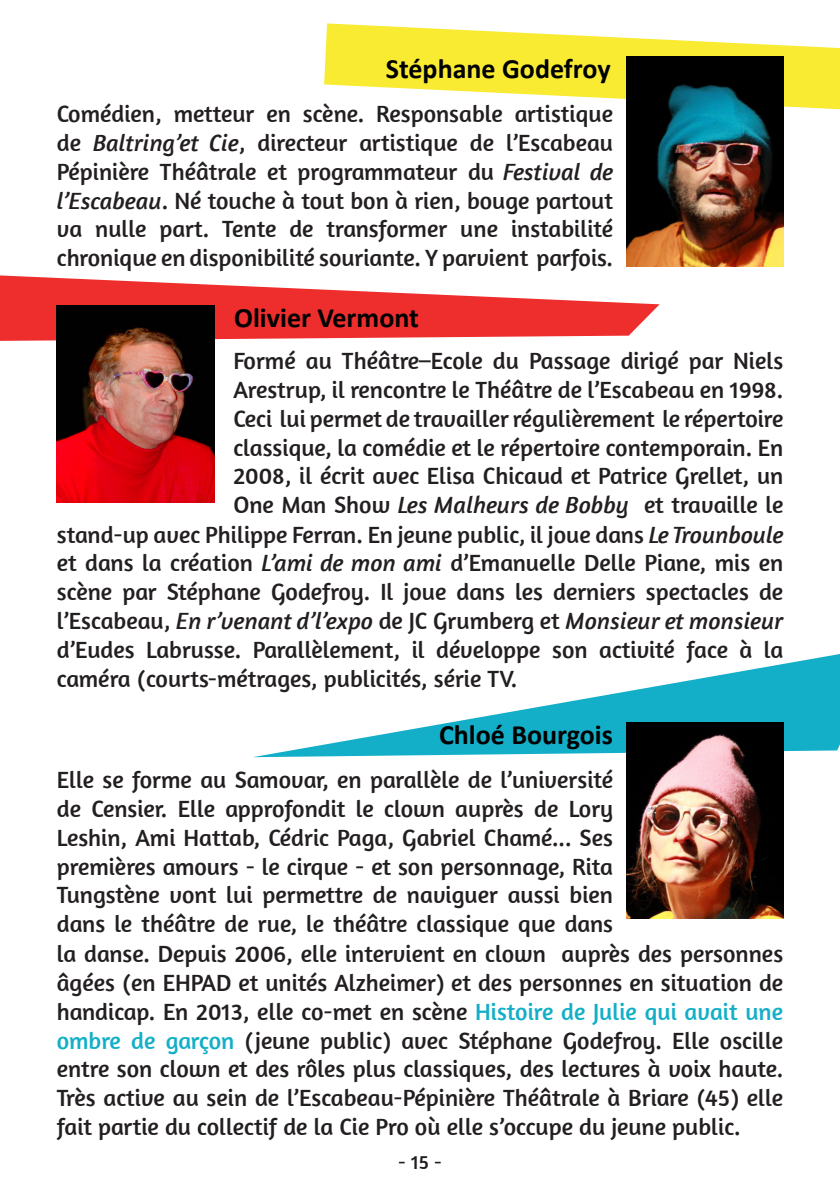
<style>
.page{position:relative;width:840px;height:1191px;background:#fff}
.page>*{position:absolute;margin:0;border:0;box-sizing:border-box;transform-origin:0 0}
.DISTRIB_ligne_auteur{font:700 28px "Calibri";color:#000001}
.texte_normal{font:24px/28.8px "Amaranth";color:#231f20;text-align:justify}
.t1{font:20px "Amaranth";color:#231f20}
.s1{font-style:italic}
.s2{color:#13afc8}
</style>
<div class="page">
<svg style="left:254px;top:654px;width:585px;height:103px"></svg>
<svg style="left:0;top:275px;width:659px;height:66px;fill:#ee2d2d"></svg>
<svg style="left:324px;top:23px;width:515px;height:86px;fill:#f8eb32"></svg>
<img style="left:625px;top:722px;width:157px;height:196px">
<img style="left:57px;top:306px;width:158px;height:196px">
<img style="left:626px;top:57px;width:156px;height:209px">
<p class="DISTRIB_ligne_auteur" style="left:385px;top:49px;width:226px">Stéphane Godefroy</p>
<p class="texte_normal" style="left:57px;top:99px;width:557px">Comédien, metteur en scène. Responsable artistique de <span class="s1">Baltring’et Cie</span>, directeur artistique de l’Escabeau Pépinière Théâtrale et programmateur du <span class="s1">Festival de l’Escabeau</span>. Né touche à tout bon à rien, bouge partout va nulle part. Tente de transformer une instabilité chronique en disponibilité souriante. Y parvient parfois.</p>
<p class="DISTRIB_ligne_auteur" style="left:234px;top:298px;width:186px">Olivier Vermont</p>
<p class="texte_normal" style="left:233px;top:346px;width:551px">Formé au Théâtre–Ecole du Passage dirigé par Niels Arestrup, il rencontre le Théâtre de l’Escabeau en 1998.<br>Ceci lui permet de travailler régulièrement le répertoire classique, la comédie et le répertoire contemporain. En 2008, il écrit avec Elisa Chicaud et Patrice Grellet, un One Man Show <span class="s1">Les Malheurs de Bobby</span> et travaille le</p>
<p class="texte_normal" style="left:57px;top:519px;width:727px">stand-up avec Philippe Ferran. En jeune public, il joue dans <span class="s1">Le Trounboule </span>et dans la création <span class="s1">L’ami de mon ami</span> d’Emanuelle Delle Piane, mis en scène par Stéphane Godefroy. Il joue dans les derniers spectacles de l’Escabeau, <span class="s1">En r’venant d’l’expo</span> de JC Grumberg et <span class="s1">Monsieur et monsieur </span>d’Eudes Labrusse. Parallèlement, il développe son activité face à la caméra (courts-métrages, publicités, série TV.</p>
<p class="DISTRIB_ligne_auteur" style="left:439px;top:715px;width:175px">Chloé Bourgois</p>
<p class="texte_normal" style="left:57px;top:765px;width:727px;text-align:left">Elle se forme au Samovar, en parallèle de l’université<br>de Censier. Elle approfondit le clown auprès de Lory<br>Leshin, Ami Hattab, Cédric Paga, Gabriel Chamé... Ses<br>premières amours - le cirque - et son personnage, Rita<br>Tungstène vont lui permettre de naviguer aussi bien<br>dans le théâtre de rue, le théâtre classique que dans<br>la danse. Depuis 2006, elle intervient en clown auprès des personnes âgées (en EHPAD et unités Alzheimer) et des personnes en situation de handicap. En 2013, elle co-met en scène <span class="s2">Histoire de Julie qui avait une ombre de garçon</span> (jeune public) avec Stéphane Godefroy. Elle oscille entre son clown et des rôles plus classiques, des lectures à voix haute.<br>Très active au sein de l’Escabeau-Pépinière Théâtrale à Briare (45) elle fait partie du collectif de la Cie Pro où elle s’occupe du jeune public.</p>
<p class="t1" style="left:398px;top:1150px;width:45px">- 15 -</p>
</div>
